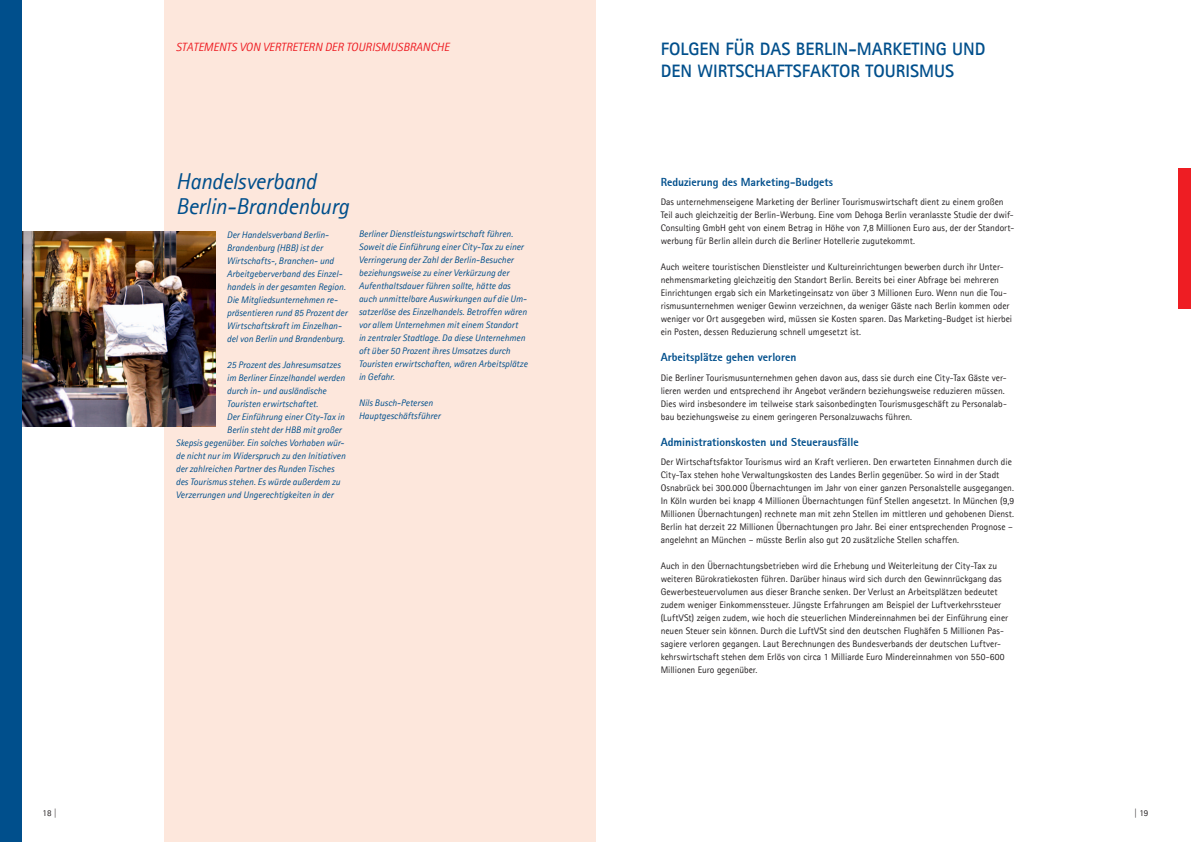
<style>
.page{position:relative;width:1191px;height:842px;background:#fff}
.page>*{position:absolute;margin:0;border:0;box-sizing:border-box;transform-origin:0 0}
.t1{font:italic 23px/25px "Agfa Rotis Sans Serif";letter-spacing:-.015em;color:#004f8c}
.t2{font:700 18px "Agfa Rotis Sans Serif";color:#004f8c}
.t3{font:italic 12px "Agfa Rotis Sans Serif";color:#ee1d23}
.t4{font:800 11.5px "Agfa Rotis Sans Serif";color:#004f8c}
.t5{font:9.5px/13px "Agfa Rotis Sans Serif";color:#231f20}
.t6{font:italic 9.5px/13px "Agfa Rotis Sans Serif";color:#004f8c}
.t7{font:9px "Agfa Rotis Sans Serif";color:#231f20}
</style>
<div class="page">
<div style="left:164px;top:0;width:431px;height:842px;background:#fde7dc"></div>
<img style="left:21px;top:231px;width:194px;height:195px">
<div style="left:1178px;top:168px;width:13px;height:140px;background:#ee1d23"></div>
<div style="left:0;top:0;width:21px;height:842px;background:#004f8c"></div>
<p class="t3" style="left:176px;top:40px;width:13px">State</p>
<p class="t3" style="left:204px;top:40px;width:73px">ments von Vertreter</p>
<p class="t3" style="left:315px;top:40px;width:18px">n der</p>
<p class="t3" style="left:346px;top:40px;width:12px">Touris</p>
<p class="t3" style="left:380px;top:40px;width:17px">musbra</p>
<p class="t3" style="left:422px;top:40px;width:15px">nche</p>
<h2 class="t2" style="left:660px;top:38px;width:19px">FOLGE</h2>
<h2 class="t2" style="left:708px;top:38px;width:27px">N FÜR</h2>
<h2 class="t2" style="left:759px;top:38px;width:11px">DAS</h2>
<h2 class="t2" style="left:795px;top:38px;width:73px">BERLIN-MARKET</h2>
<h2 class="t2" style="left:919px;top:38px;width:65px">ING UND</h2>
<h2 class="t2" style="left:660px;top:59px;width:68px">DEN WIRTSCHAFTSFAKTOR</h2>
<h2 class="t2" style="left:865px;top:59px;width:79px">TOURISMUS</h2>
<h1 class="t1" style="left:176px;top:169px;width:175px">Handelsverband<br>Berlin-Brandenburg</h1>
<p class="t4" style="left:660px;top:174px;width:174px">Reduzierung des Marketing-Budgets</p>
<p class="t5" style="left:660px;top:195px;width:355px">Das unternehmenseigene Marketing der Berliner Tourismuswirtschaft dient zu einem großen Teil auch gleichzeitig der Berlin-Werbung. Eine vom Dehoga Berlin veranlasste Studie der dwif-Consulting GmbH geht von einem Betrag in Höhe von 7,8 Millionen Euro aus, der der Standort&shy;werbung für Berlin allein durch die Berliner Hotellerie zugutekommt.</p>
<p class="t5" style="left:660px;top:260px;width:353px">Auch weitere touristischen Dienstleister und Kultureinrichtungen bewerben durch ihr Unter&shy;nehmensmarketing gleichzeitig den Standort Berlin. Bereits bei einer Abfrage bei mehreren Einrichtungen ergab sich ein Marketingeinsatz von über 3 Millionen Euro. Wenn nun die Tou&shy;rismusunternehmen weniger Gewinn verzeichnen, da weniger Gäste nach Berlin kommen oder weniger vor Ort ausgegeben wird, müssen sie Kosten sparen. Das Marketing-Budget ist hierbei ein Posten, dessen Reduzierung schnell umgesetzt ist.</p>
<p class="t4" style="left:660px;top:350px;width:137px">Arbeitsplätze gehen verloren</p>
<p class="t5" style="left:660px;top:371px;width:348px">Die Berliner Tourismusunternehmen gehen davon aus, dass sie durch eine City-Tax Gäste ver&shy;lieren werden und entsprechend ihr Angebot verändern beziehungsweise reduzieren müssen.<br>Dies wird insbesondere im teilweise stark saisonbedingten Tourismusgeschäft zu Personalab&shy;bau beziehungsweise zu einem geringeren Personalzuwachs führen.</p>
<p class="t4" style="left:660px;top:434px;width:200px">Administrationskosten und Steuerausfälle</p>
<p class="t5" style="left:660px;top:455px;width:355px">Der Wirtschaftsfaktor Tourismus wird an Kraft verlieren. Den erwarteten Einnahmen durch die City-Tax stehen hohe Verwaltungskosten des Landes Berlin gegenüber. So wird in der Stadt Osnabrück bei 300.000 Übernachtungen im Jahr von einer ganzen Personalstelle ausgegangen.<br>In Köln wurden bei knapp 4 Millionen Übernachtungen fünf Stellen angesetzt. In München (9,9<br>Millionen Übernachtungen) rechnete man mit zehn Stellen im mittleren und gehobenen Dienst.<br>Berlin hat derzeit 22 Millionen Übernachtungen pro Jahr. Bei einer entsprechenden Prognose – angelehnt an München – müsste Berlin also gut 20 zusätzliche Stellen schaffen.</p>
<p class="t5" style="left:660px;top:559px;width:349px">Auch in den Übernachtungsbetrieben wird die Erhebung und Weiterleitung der City-Tax zu weiteren Bürokratiekosten führen. Darüber hinaus wird sich durch den Gewinnrückgang das Gewerbesteuervolumen aus dieser Branche senken. Der Verlust an Arbeitsplätzen bedeutet zudem weniger Einkommenssteuer. Jüngste Erfahrungen am Beispiel der Luftverkehrssteuer (LuftVSt) zeigen zudem, wie hoch die steuerlichen Mindereinnahmen bei der Einführung einer neuen Steuer sein können. Durch die LuftVSt sind den deutschen Flughäfen 5 Millionen Pas&shy;sagiere verloren gegangen. Laut Berechnungen des Bundesverbands der deutschen Luftver&shy;kehrswirtschaft stehen dem Erlös von circa 1 Milliarde Euro Mindereinnahmen von 550-600<br>Millionen Euro gegenüber.</p>
<p class="t6" style="left:359px;top:228px;width:170px">Berliner Dienstleistungswirtschaft führen.<br>Soweit die Einführung einer City-Tax zu einer Verringerung der Zahl der Berlin-Besucher beziehungsweise zu einer Verkürzung der Aufenthaltsdauer führen sollte, hätte das auch unmittelbare Auswirkungen auf die Um&shy;satzerlöse des Einzelhandels. Betroffen wären vor allem Unternehmen mit einem Standort<br>in zentraler Stadtlage. Da diese Unternehmen oft über 50 Prozent ihres Umsatzes durch Touristen erwirtschaften, wären Arbeitsplätze in Gefahr.</p>
<p class="t6" style="left:359px;top:397px;width:83px">Nils Busch-Petersen<br>Hauptgeschäftsführer</p>
<p class="t6" style="left:227px;top:228px;width:122px">Der Handelsverband Berlin-<br>Brandenburg (HBB) ist der<br>Wirtschafts-, Branchen- und<br>Arbeitgeberverband des Einzel&shy;handels in der gesamten Region.<br>Die Mitgliedsunternehmen re&shy;präsentieren rund 85 Prozent der<br>Wirtschaftskraft im Einzelhan&shy;del von Berlin und Brandenburg.</p>
<p class="t6" style="left:227px;top:358px;width:115px">25 Prozent des Jahresumsatzes</p>
<p class="t6" style="left:227px;top:371px;width:119px">im Berliner Einzelhandel werden</p>
<p class="t6" style="left:227px;top:384px;width:101px">durch in- und ausländische</p>
<p class="t6" style="left:227px;top:397px;width:93px">Touristen erwirtschaftet.</p>
<p class="t6" style="left:227px;top:410px;width:119px">Der Einführung einer City-Tax in</p>
<p class="t6" style="left:227px;top:423px;width:116px">Berlin steht der HBB mit großer</p>
<p class="t6" style="left:176px;top:436px;width:170px">Skepsis gegenüber. Ein solches Vorhaben wür-</p>
<p class="t6" style="left:176px;top:449px;width:171px">de nicht nur im Widerspruch zu den Initiativen</p>
<p class="t6" style="left:176px;top:462px;width:160px">der zahlreichen Partner des Runden Tisches</p>
<p class="t6" style="left:176px;top:475px;width:166px">des Tourismus stehen. Es würde außerdem zu</p>
<p class="t6" style="left:176px;top:488px;width:159px">Verzerrungen und Ungerechtigkeiten in der</p>
<p class="t7" style="left:43px;top:807px;width:16px">18 |</p>
<p class="t7" style="left:1134px;top:807px;width:16px">| 19</p>
</div>
